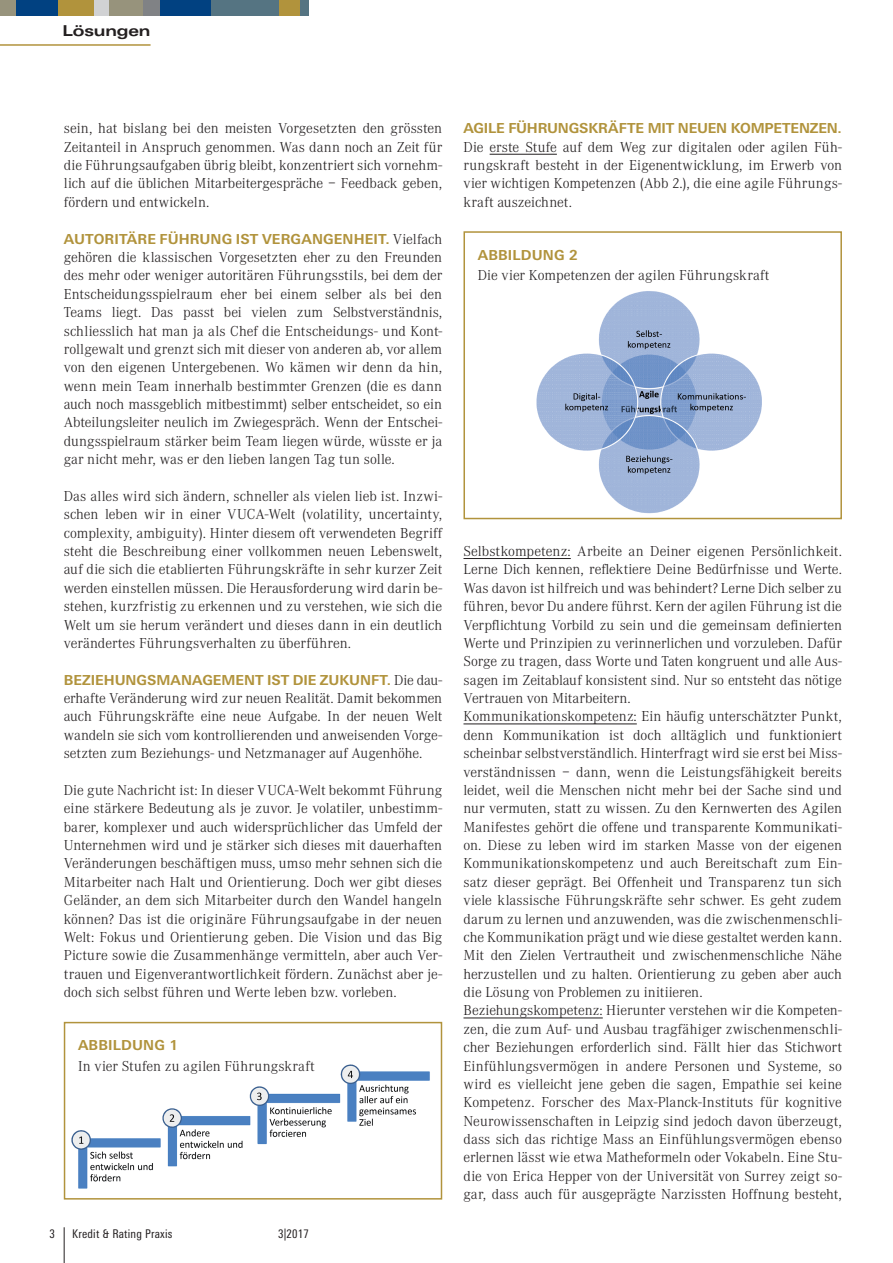
<style>
.page{position:relative;width:893px;height:1263px;background:#fff}
.page>*{position:absolute;margin:0;border:0;box-sizing:border-box;transform-origin:0 0}
.t1{font:300 15px/18.3px "Corporate A";color:#231f20;text-align:justify}
.t2{font:300 15px "Corporate A";letter-spacing:.02em;color:#231f20}
.t3{font:700 15px "Linotype Univers Extd";letter-spacing:-.01em;color:#231f20}
.t4{font:700 13.8px "Linotype Univers Basic";color:#b1933c}
.t5{font:condensed 12px "Linotype Univers";letter-spacing:.02em;color:#231f20}
.s1{font-family:"Corporate A";font-weight:300;font-size:15px;color:#231f20}
</style>
<div class="page">
<div style="left:0;top:0;width:17px;height:16px;background:#97937c"></div>
<div style="left:16px;top:0;width:42px;height:16px;background:#014181"></div>
<div style="left:58px;top:0;width:40px;height:16px;background:#b1933c"></div>
<div style="left:94px;top:0;width:15px;height:16px;background:#d1d2d4"></div>
<div style="left:109px;top:0;width:34px;height:16px;background:#97937c"></div>
<div style="left:143px;top:0;width:17px;height:16px;background:#808285"></div>
<div style="left:160px;top:0;width:51px;height:16px;background:#014181"></div>
<div style="left:211px;top:0;width:68px;height:16px;background:#557482"></div>
<div style="left:279px;top:0;width:21px;height:16px;background:#b1933c"></div>
<div style="left:300px;top:0;width:9px;height:16px;background:#557482"></div>
<hr style="left:64px;top:1227px;width:1px;height:36px;background:#231f20">
<hr style="left:0;top:44px;width:151px;height:2px;background:#b1933c">
<hr style="left:490px;top:154px;width:67px;height:1px;background:#231f20">
<hr style="left:463px;top:558px;width:108px;height:1px;background:#231f20">
<hr style="left:463px;top:724px;width:174px;height:1px;background:#231f20">
<hr style="left:463px;top:1018px;width:140px;height:1px;background:#231f20">
<img style="left:71px;top:1064px;width:359px;height:125px">
<div style="left:64px;top:1022px;width:378px;height:177px;border:2px solid #b1933c"></div>
<div style="left:463px;top:231px;width:379px;height:288px;border:2px solid #b1933c"></div>
<img style="left:536px;top:291px;width:226px;height:223px">
<p class="t3" style="left:63px;top:22px;width:90px">Lösungen</p>
<p class="t1" style="left:64px;top:120px;width:380px">sein, hat bislang bei den meisten Vorgesetzten den grössten Zeitanteil in Anspruch genommen. Was dann noch an Zeit für die Führungsaufgaben übrig bleibt, konzentriert sich vornehm&shy;lich auf die üblichen Mitarbeitergespräche – Feedback geben, fördern und entwickeln.</p>
<p class="t4" style="left:64px;top:230px;width:380px">AUTORITÄRE FÜHRUN G IST VERGAN GEN HEIT. <span class="s1">Vielfach</span></p>
<p class="t1" style="left:64px;top:248px;width:380px">gehören die klassischen Vorgesetzten eher zu den Freunden des mehr oder weniger autoritären Führungsstils, bei dem der Entscheidungsspielraum eher bei einem selber als bei den Teams liegt. Das passt bei vielen zum Selbstverständnis, schliesslich hat man ja als Chef die Entscheidungs- und Kont&shy;rollgewalt und grenzt sich mit dieser von anderen ab, vor allem von den eigenen Untergebenen. Wo kämen wir denn da hin, wenn mein Team innerhalb bestimmter Grenzen (die es dann auch noch massgeblich mitbestimmt) selber entscheidet, so ein Abteilungsleiter neulich im Zwiegespräch. Wenn der Entschei&shy;dungsspielraum stärker beim Team liegen würde, wüsste er ja gar nicht mehr, was er den lieben langen Tag tun solle.</p>
<p class="t1" style="left:64px;top:487px;width:380px">Das alles wird sich ändern, schneller als vielen lieb ist. Inzwi&shy;schen leben wir in einer VUCA-Welt (volatility, uncertainty, complexity, ambiguity). Hinter diesem oft verwendeten Begriff steht die Beschreibung einer vollkommen neuen Lebenswelt, auf die sich die etablierten Führungskräfte in sehr kurzer Zeit werden einstellen müssen. Die Herausforderung wird darin be&shy;stehen, kurzfristig zu erkennen und zu verstehen, wie sich die Welt um sie herum verändert und dieses dann in ein deutlich verändertes Führungsverhalten zu überführen.</p>
<p class="t4" style="left:64px;top:671px;width:380px">BEZIEHUNGSMANAGEMENT IST DIE ZUKUNFT. <span class="s1">Die dau-</span></p>
<p class="t1" style="left:64px;top:689px;width:380px">erhafte Veränderung wird zur neuen Realität. Damit bekommen auch Führungskräfte eine neue Aufgabe. In der neuen Welt wandeln sie sich vom kontrollierenden und anweisenden Vorge&shy;setzten zum Beziehungs- und Netzmanager auf Augenhöhe.</p>
<p class="t1" style="left:64px;top:781px;width:380px">Die gute Nachricht ist: In dieser VUCA-Welt bekommt Führung eine stärkere Bedeutung als je zuvor. Je volatiler, unbestimm&shy;barer, komplexer und auch widersprüchlicher das Umfeld der Unternehmen wird und je stärker sich dieses mit dauerhaften Veränderungen beschäftigen muss, umso mehr sehnen sich die Mitarbeiter nach Halt und Orientierung. Doch wer gibt dieses Geländer, an dem sich Mitarbeiter durch den Wandel hangeln können? Das ist die originäre Führungsaufgabe in der neuen Welt: Fokus und Orientierung geben. Die Vision und das Big Picture sowie die Zusammenhänge vermitteln, aber auch Ver&shy;trauen und Eigenverantwortlichkeit fördern. Zunächst aber je&shy;doch sich selbst führen und Werte leben bzw. vorleben.</p>
<p class="t4" style="left:78px;top:1037px;width:102px">ABBILDUNG 1</p>
<p class="t2" style="left:78px;top:1057px;width:238px">In vier Stufen zu agilen Führungskraft</p>
<p class="t5" style="left:50px;top:1227px;width:7px">3</p>
<p class="t5" style="left:72px;top:1227px;width:102px">Kredit &amp; Rating Praxis</p>
<p class="t5" style="left:278px;top:1227px;width:32px">3|2017</p>
<p class="t4" style="left:463px;top:120px;width:380px">AGILE FÜHRUNGSKRÄFTE MIT N EUEN KOMPETENZEN .</p>
<p class="t1" style="left:463px;top:138px;width:380px">Die erste Stufe auf dem Weg zur digitalen oder agilen Füh&shy;rungskraft besteht in der Eigenentwicklung, im Erwerb von vier wichtigen Kompetenzen (Abb 2.), die eine agile Führungs&shy;kraft auszeichnet.</p>
<p class="t4" style="left:478px;top:246px;width:102px">ABBILDUNG 2</p>
<p class="t1" style="left:478px;top:267px;width:293px">Die vier Kompetenzen der agilen Führungskraft</p>
<p class="t1" style="left:463px;top:542px;width:380px;text-align:left">Selbstkompetenz: Arbeite an Deiner eigenen Persönlichkeit.<br>Lerne Dich kennen, reflektiere Deine Bedürfnisse und Werte.<br>Was davon ist hilfreich und was behindert? Lerne Dich selber zu führen, bevor Du andere führst. Kern der agilen Führung ist die Verpflichtung Vorbild zu sein und die gemeinsam definierten Werte und Prinzipien zu verinnerlichen und vorzuleben. Dafür Sorge zu tragen, dass Worte und Taten kongruent und alle Aus&shy;sagen im Zeitablauf konsistent sind. Nur so entsteht das nötige Vertrauen von Mitarbeitern.<br>Kommunikationskompetenz: Ein häufig unterschätzter Punkt, denn Kommunikation ist doch alltäglich und funktioniert scheinbar selbstverständlich. Hinterfragt wird sie erst bei Miss&shy;verständnissen – dann, wenn die Leistungsfähigkeit bereits leidet, weil die Menschen nicht mehr bei der Sache sind und nur vermuten, statt zu wissen. Zu den Kernwerten des Agilen Manifestes gehört die offene und transparente Kommunikati&shy;on. Diese zu leben wird im starken Masse von der eigenen Kommunikationskompetenz und auch Bereitschaft zum Ein&shy;satz dieser geprägt. Bei Offenheit und Transparenz tun sich viele klassische Führungskräfte sehr schwer. Es geht zudem darum zu lernen und anzuwenden, was die zwischenmenschli&shy;che Kommunikation prägt und wie diese gestaltet werden kann.<br>Mit den Zielen Vertrautheit und zwischenmenschliche Nähe herzustellen und zu halten. Orientierung zu geben aber auch die Lösung von Problemen zu initiieren.<br>Beziehungskompetenz: Hierunter verstehen wir die Kompeten&shy;zen, die zum Auf- und Ausbau tragfähiger zwischenmenschli&shy;cher Beziehungen erforderlich sind. Fällt hier das Stichwort Einfühlungsvermögen in andere Personen und Systeme, so wird es vielleicht jene geben die sagen, Empathie sei keine Kompetenz. Forscher des Max-Planck-Instituts für kognitive Neurowissenschaften in Leipzig sind jedoch davon überzeugt, dass sich das richtige Mass an Einfühlungsvermögen ebenso erlernen lässt wie etwa Matheformeln oder Vokabeln. Eine Stu&shy;die von Erica Hepper von der Universität von Surrey zeigt so&shy;gar, dass auch für ausgeprägte Narzissten Hoffnung besteht,</p>
</div>
